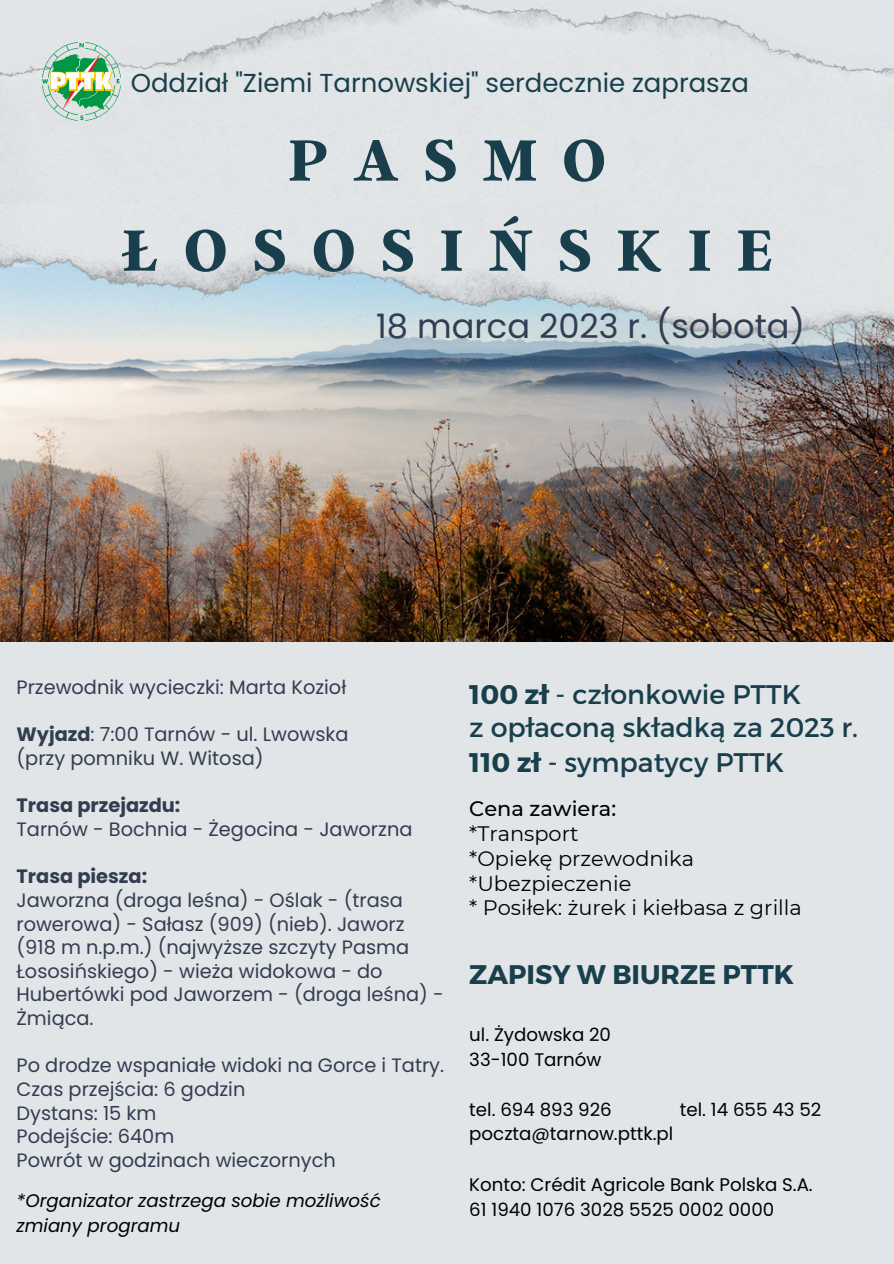
<style>
.page{position:relative;width:894px;height:1264px;background:#fff}
.page>*{position:absolute;margin:0;border:0;box-sizing:border-box;transform-origin:0 0}
.t1{font:700 64.95px/90.2px "Argent CF";letter-spacing:.385em;color:#193f4d;text-align:center}
.t2{font:33.6px "Poppins";color:#323d52}
.t3{font:26.85px/33.8px "Montserrat";color:#193f4d}
.t4{font:700 26.85px "Montserrat";color:#193f4d}
.t5{font:25.95px "Poppins";color:#193f4d}
.t6{font:20.85px/24.8px "Montserrat";color:#000}
.t7{font:500 20.85px "Montserrat";color:#000}
.t8{font:19.35px/23.7px "Poppins";color:#323d52}
.t9{font:700 19.35px "Poppins";color:#323d52}
.t10{font:18.15px/24.8px "Poppins";color:#000}
.t11{font:italic 18.15px/24.8px "Poppins";color:#000}
.s1{font-weight:700}
</style>
<div class="page">
<div style="left:0;top:0;width:893px;height:1263px;background:#e2e5e7"></div>
<img style="left:0;top:338px;width:893px;height:303px">
<img style="left:0;top:0;width:893px;height:338px">
<img style="left:42px;top:42px;width:79px;height:79px;border-radius:50%">
<h3 class="t5" style="left:131px;top:65px;width:619px">Oddział "Ziemi Tarnowskiej" serdecznie zaprasza</h3>
<h1 class="t1" style="left:121px;top:112px;width:653px">PASMO<br>ŁOSOSIŃSKIE</h1>
<h2 class="t2" style="left:376px;top:302px;width:430px">18 marca 2023 r. (sobota)</h2>
<p class="t8" style="left:16px;top:675px;width:331px">Przewodnik wycieczki: Marta Kozioł</p>
<p class="t8" style="left:16px;top:722px;width:333px"><span class="s1">Wyjazd</span>: 7:00 Tarnów - ul. Lwowska (przy pomniku W. Witosa)</p>
<p class="t9" style="left:16px;top:792px;width:165px">Trasa przejazdu:</p>
<p class="t8" style="left:16px;top:817px;width:397px">Tarnów - Bochnia - Żegocina - Jaworzna</p>
<p class="t9" style="left:16px;top:862px;width:132px">Trasa piesza:</p>
<p class="t8" style="left:16px;top:888px;width:428px">Jaworzna (droga leśna) - Oślak - (trasa rowerowa) - Sałasz (909) (nieb). Jaworz (918 m n.p.m.) (najwyższe szczyty Pasma Łososińskiego) - wieża widokowa - do Hubertówki pod Jaworzem - (droga leśna) - Żmiąca.</p>
<p class="t8" style="left:16px;top:1053px;width:429px">Po drodze wspaniałe widoki na Gorce i Tatry.<br>Czas przejścia: 6 godzin<br>Dystans: 15 km<br>Podejście: 640m<br>Powrót w godzinach wieczornych</p>
<p class="t11" style="left:16px;top:1187px;width:366px">*Organizator zastrzega sobie możliwość zmiany programu</p>
<h3 class="t3" style="left:469px;top:676px;width:390px"><span class="s1">100 zł</span> - członkowie PTTK<br>z opłaconą składką za 2023 r.<br><span class="s1">110 zł</span> - sympatycy PTTK</h3>
<p class="t7" style="left:469px;top:796px;width:148px">Cena zawiera:</p>
<p class="t6" style="left:469px;top:821px;width:334px">*Transport<br>*Opiekę przewodnika *Ubezpieczenie<br>* Posiłek: żurek i kiełbasa z grilla</p>
<h3 class="t4" style="left:469px;top:956px;width:326px">ZAPISY W BIURZE PTTK</h3>
<p class="t10" style="left:469px;top:1022px;width:143px">ul. Żydowska 20<br>33-100 Tarnów</p>
<p class="t10" style="left:469px;top:1096px;width:144px">tel. 694 893 926</p>
<p class="t10" style="left:679px;top:1096px;width:143px">tel. 14 655 43 52</p>
<p class="t10" style="left:469px;top:1121px;width:205px">poczta@tarnow.pttk.pl</p>
<p class="t10" style="left:469px;top:1172px;width:345px">Konto: Crédit Agricole Bank Polska S.A.<br>61 1940 1076 3028 5525 0002 0000</p>
</div>
